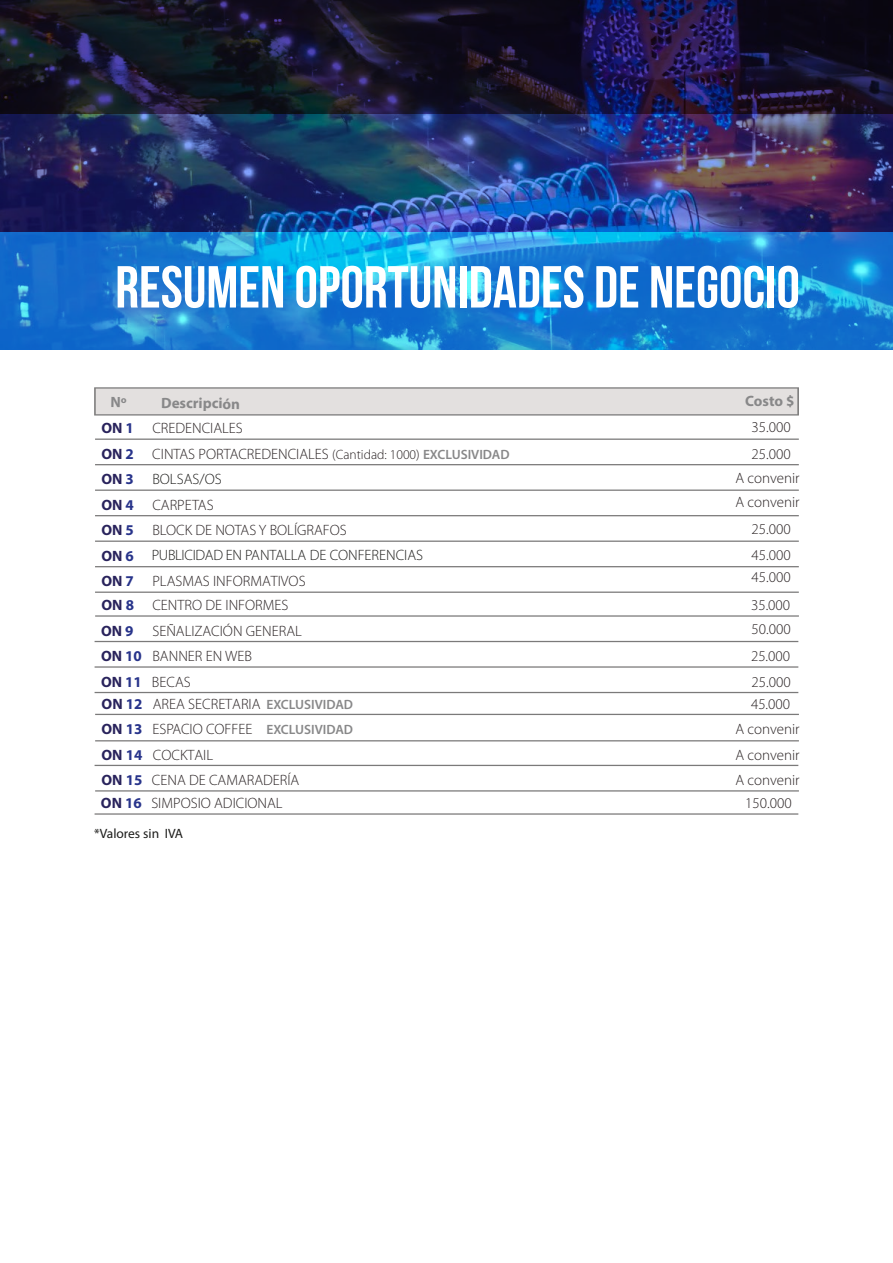
<style>
.page{position:relative;width:893px;height:1263px;background:#fff}
.page>*{position:absolute;margin:0;border:0;box-sizing:border-box;transform-origin:0 0}
.t1{font:700 59.1px "Bebas Neue";color:#fff}
.t2{font:300 15px/25.5px "Myriad Pro";color:#2a2324}
.t3{font:300 15px "Myriad Pro";color:#1d1d1b}
.t4{font:700 15px/25.5px "Myriad Pro";color:#29235c}
.t5{font:700 15px "Myriad Pro";color:#888889}
.t6{font:600 13.5px "Myriad Pro";color:#888889}
.t7{font:13.5px "Myriad Pro";color:#1d1d1b}
.s1{font-weight:700;color:#29235c}
.s2{font-weight:700;color:#28348b}
.s3{font-size:13.5px}
.s4{font-weight:600;font-size:13.5px;color:#888889}
.s5{color:#1d1d1b}
.s6{color:#28348b}
</style>
<div class="page">
<svg style="left:0;top:232px;width:893px;height:118px;background:#1881d3"></svg>
<img style="left:0;top:114px;width:893px;height:118px">
<svg style="left:0;top:0;width:893px;height:114px;background:#17142e"></svg>
<hr style="left:95px;top:438px;width:704px;height:2px;background:#7b7a7a">
<hr style="left:95px;top:464px;width:704px;height:1px;background:#7b7a7a">
<hr style="left:95px;top:489px;width:704px;height:2px;background:#7b7a7a">
<hr style="left:95px;top:515px;width:704px;height:1px;background:#7b7a7a">
<hr style="left:95px;top:540px;width:704px;height:2px;background:#7b7a7a">
<hr style="left:95px;top:566px;width:704px;height:1px;background:#7b7a7a">
<hr style="left:95px;top:591px;width:704px;height:2px;background:#7b7a7a">
<hr style="left:95px;top:615px;width:704px;height:2px;background:#7b7a7a">
<hr style="left:95px;top:641px;width:703px;height:1px;background:#7b7a7a">
<hr style="left:95px;top:666px;width:703px;height:2px;background:#7b7a7a">
<hr style="left:95px;top:692px;width:703px;height:1px;background:#7b7a7a">
<hr style="left:95px;top:714px;width:704px;height:1px;background:#7b7a7a">
<hr style="left:95px;top:765px;width:703px;height:1px;background:#7b7a7a">
<hr style="left:95px;top:790px;width:704px;height:1px;background:#7b7a7a">
<hr style="left:95px;top:740px;width:704px;height:1px;background:#7b7a7a">
<hr style="left:95px;top:813px;width:703px;height:2px;background:#7b7a7a">
<svg style="left:94px;top:387px;width:705px;height:28px;background:#dbd8d7"></svg>
<h1 class="t1" style="left:115px;top:255px;width:686px">RESUMEN OPORTUNIDADES DE NEGOCIO</h1>
<p class="t5" style="left:161px;top:393px;width:80px;rotate:1deg">Descripción</p>
<p class="t5" style="left:745px;top:391px;width:51px">Costo $</p>
<p class="t2" style="left:101px;top:416px;width:143px"><span class="s1">ON</span> <span class="s2">1</span> CREDENCIALES</p>
<p class="t2" style="left:752px;top:414px;width:41px">35.000</p>
<p class="t2" style="left:101px;top:441px;width:410px"><span class="s1">ON</span> <span class="s2">2</span> CINTAS PORTACREDENCIALES <span class="s3">(Cantidad: 1000)</span> <span class="s4">EXCLUSIVIDAD</span></p>
<p class="t2" style="left:752px;top:441px;width:41px">25.000</p>
<p class="t2" style="left:101px;top:467px;width:247px"><span class="s1">ON</span> <span class="s2">3</span> <span class="s5">BOLSAS/OS<br></span><span class="s1">ON</span> <span class="s2">4</span> CARPETAS<br><span class="s1">ON</span> <span class="s2">5</span> BLOCK DE NOTAS Y BOLÍGRAFOS<br><span class="s1">ON</span> <span class="s2">6<br></span><span class="s1">ON</span> <span class="s2">7</span></p>
<p class="t4" style="left:102px;top:592px;width:34px">ON <span class="s6">8</span></p>
<p class="t2" style="left:735px;top:466px;width:66px;line-height:24.2px">A convenir<br>A convenir</p>
<p class="t2" style="left:752px;top:516px;width:41px">25.000<br>45.000</p>
<p class="t3" style="left:152px;top:547px;width:273px">PUBLICIDAD EN PANTALLA DE CONFERENCIAS</p>
<p class="t2" style="left:752px;top:565px;width:41px">45.000</p>
<p class="t2" style="left:152px;top:569px;width:155px">PLASMAS INFORMATIVOS</p>
<p class="t2" style="left:152px;top:593px;width:138px">CENTRO DE INFORMES</p>
<p class="t2" style="left:751px;top:593px;width:41px">35.000</p>
<p class="t4" style="left:101px;top:617px;width:34px">ON <span class="s6">9</span></p>
<p class="t2" style="left:152px;top:618px;width:151px">SEÑALIZACIÓN GENERAL</p>
<p class="t2" style="left:752px;top:616px;width:41px">50.000</p>
<p class="t4" style="left:101px;top:643px;width:42px">ON <span class="s6">10</span></p>
<p class="t2" style="left:152px;top:644px;width:101px">BANNER EN WEB</p>
<p class="t2" style="left:751px;top:644px;width:41px">25.000</p>
<p class="t4" style="left:101px;top:668px;width:42px">ON <span class="s6">11</span></p>
<p class="t2" style="left:152px;top:669px;width:40px">BECAS</p>
<p class="t2" style="left:752px;top:669px;width:41px">25.000</p>
<p class="t4" style="left:102px;top:690px;width:42px">ON <span class="s6">12</span></p>
<p class="t2" style="left:153px;top:691px;width:109px">AREA SECRETARIA</p>
<p class="t6" style="left:266px;top:695px;width:88px">EXCLUSIVIDAD</p>
<p class="t2" style="left:751px;top:691px;width:41px">45.000</p>
<p class="t4" style="left:102px;top:716px;width:42px">ON <span class="s6">13<br></span>ON <span class="s6">14</span></p>
<p class="t2" style="left:152px;top:716px;width:101px">ESPACIO COFFEE</p>
<p class="t2" style="left:735px;top:716px;width:66px">A convenir</p>
<p class="t6" style="left:266px;top:721px;width:88px">EXCLUSIVIDAD</p>
<p class="t2" style="left:152px;top:742px;width:149px">COCKTAIL<br>CENA DE CAMARADERÍA</p>
<p class="t2" style="left:735px;top:742px;width:66px">A convenir<br>A convenir</p>
<p class="t4" style="left:102px;top:767px;width:42px">ON <span class="s6">15</span></p>
<p class="t2" style="left:101px;top:791px;width:183px"><span class="s1">ON</span> <span class="s2">16</span> SIMPOSIO ADICIONAL</p>
<p class="t2" style="left:745px;top:791px;width:48px">150.000</p>
<p class="t7" style="left:94px;top:825px;width:91px">*Valores sin IVA</p>
</div>
